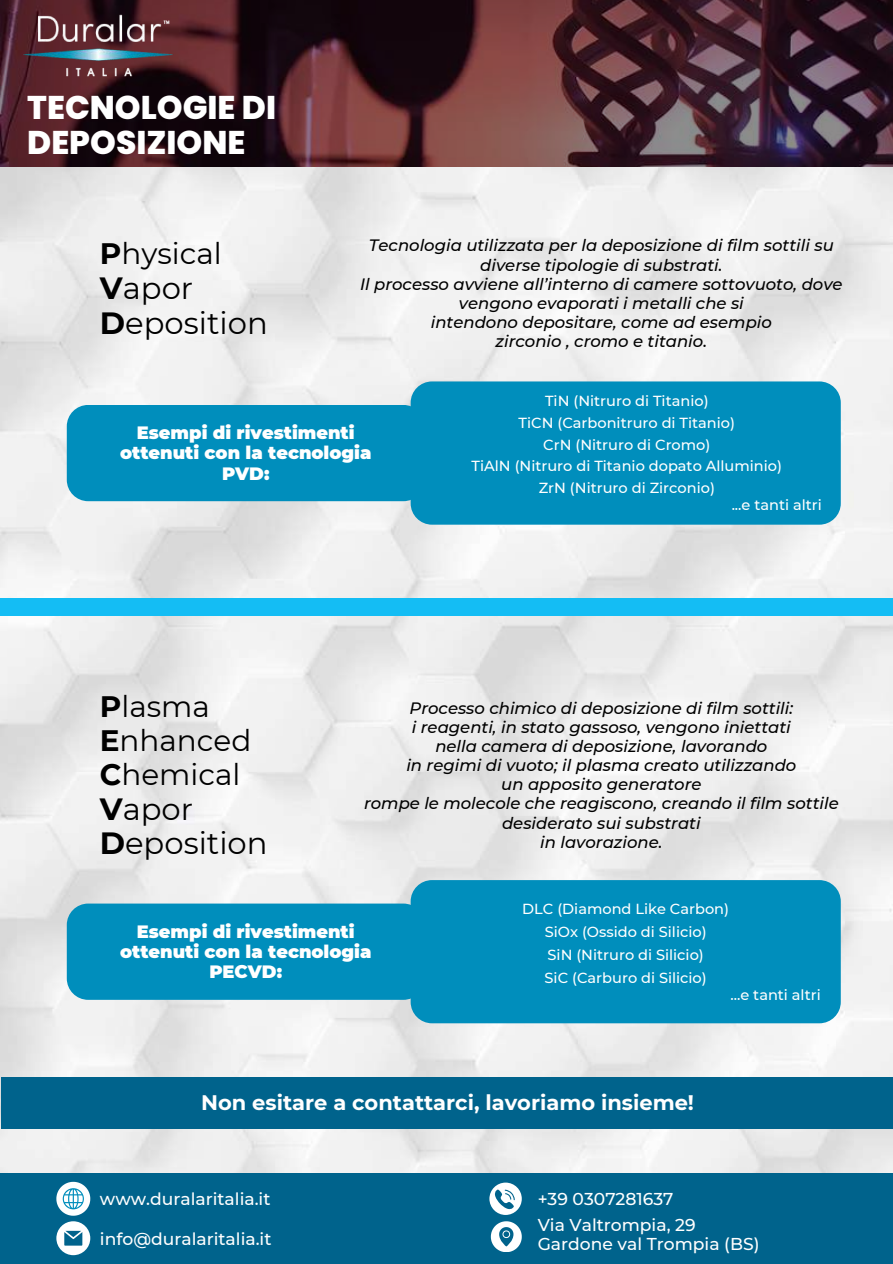
<style>
.page{position:relative;width:893px;height:1264px;background:#fff}
.page>*{position:absolute;margin:0;border:0;box-sizing:border-box;transform-origin:0 0}
.t1{font:800 32.85px/34.8px "Poppins";color:#fff}
.t2{font:30.6px/34.8px "Montserrat";color:#000}
.t3{font:29.55px/33.8px "Montserrat";color:#000}
.t4{font:700 21px "Montserrat";color:#fff}
.t5{font:900 17.85px/20.2px "Montserrat";color:#fff;text-align:center}
.t6{font:500 17.1px/19.2px "Montserrat";color:#fff}
.t7{font:italic 500 16.5px/19.2px "Montserrat";color:#000;text-align:center}
.t8{font:500 14.55px/21.6px "Montserrat";color:#fff;text-align:center}
.s1{font-weight:700}
</style>
<div class="page">
<img style="left:0;top:166px;width:892px;height:1006px">
<div style="left:0;top:598px;width:892px;height:18px;background:#14bdf4"></div>
<div style="left:67px;top:405px;width:357px;height:96px;background:#008ebc;border-radius:21px"></div>
<div style="left:410px;top:381px;width:430px;height:143px;background:#008ebc;border-radius:21px"></div>
<svg style="left:0;top:0;width:892px;height:166px;background:#47262d"></svg>
<img style="left:18px;top:14px;width:162px;height:65px">
<div style="left:0;top:1172px;width:892px;height:91px;background:#00638c"></div>
<svg style="left:56px;top:1181px;width:34px;height:34px"></svg>
<svg style="left:56px;top:1221px;width:34px;height:33px"></svg>
<svg style="left:491px;top:1221px;width:30px;height:30px"></svg>
<svg style="left:489px;top:1182px;width:32px;height:32px"></svg>
<div style="left:67px;top:903px;width:357px;height:96px;background:#008ebc;border-radius:21px"></div>
<div style="left:410px;top:880px;width:430px;height:143px;background:#008ebc;border-radius:21px"></div>
<div style="left:1px;top:1077px;width:891px;height:51px;background:#00638c"></div>
<h1 class="t1" style="left:27px;top:90px;width:250px">TECNOLOGIE DI<br>DEPOSIZIONE</h1>
<h3 class="t3" style="left:100px;top:236px;width:123px"><span class="s1">P</span>hysical</h3>
<h2 class="t2" style="left:100px;top:270px;width:169px"><span class="s1">V</span>apor<br><span class="s1">D</span>eposition</h2>
<p class="t7" style="left:360px;top:236px;width:484px">Tecnologia utilizzata per la deposizione di film sottili su diverse tipologie di substrati.<br>Il processo avviene all’interno di camere sottovuoto, dove vengono evaporati i metalli che si<br>intendono depositare, come ad esempio<br>zirconio , cromo e titanio.</p>
<p class="t5" style="left:120px;top:422px;width:253px">Esempi di rivestimenti ottenuti con la tecnologia<br>PVD:</p>
<p class="t8" style="left:471px;top:390px;width:312px">TiN (Nitruro di Titanio)<br>TiCN (Carbonitruro di Titanio)<br>CrN (Nitruro di Cromo)<br>TiAlN (Nitruro di Titanio dopato Alluminio)<br>ZrN (Nitruro di Zirconio)</p>
<p class="t8" style="left:731px;top:494px;width:92px">...e tanti altri</p>
<h3 class="t3" style="left:100px;top:689px;width:153px"><span class="s1">P</span>lasma<br><span class="s1">E</span>nhanced<br><span class="s1">C</span>hemical</h3>
<h2 class="t2" style="left:100px;top:791px;width:169px"><span class="s1">V</span>apor<br><span class="s1">D</span>eposition</h2>
<p class="t7" style="left:364px;top:698px;width:476px">Processo chimico di deposizione di film sottili:<br>i reagenti, in stato gassoso, vengono iniettati<br>nella camera di deposizione, lavorando<br>in regimi di vuoto; il plasma creato utilizzando<br>un apposito generatore<br>rompe le molecole che reagiscono, creando il film sottile desiderato sui substrati<br>in lavorazione.</p>
<p class="t5" style="left:120px;top:921px;width:253px">Esempi di rivestimenti ottenuti con la tecnologia<br>PECVD:</p>
<p class="t8" style="left:522px;top:897px;width:208px;line-height:23.1px">DLC (Diamond Like Carbon)<br>SiOx (Ossido di Silicio)<br>SiN (Nitruro di Silicio)<br>SiC (Carburo di Silicio)</p>
<p class="t8" style="left:730px;top:983px;width:92px">...e tanti altri</p>
<p class="t4" style="left:201px;top:1089px;width:494px">Non esitare a contattarci, lavoriamo insieme!</p>
<p class="t6" style="left:100px;top:1189px;width:172px">www.duralaritalia.it</p>
<p class="t6" style="left:100px;top:1228px;width:173px">info@duralaritalia.it</p>
<p class="t6" style="left:537px;top:1189px;width:137px">+39 0307281637</p>
<p class="t6" style="left:537px;top:1215px;width:223px">Via Valtrompia, 29<br>Gardone val Trompia (BS)</p>
</div>
